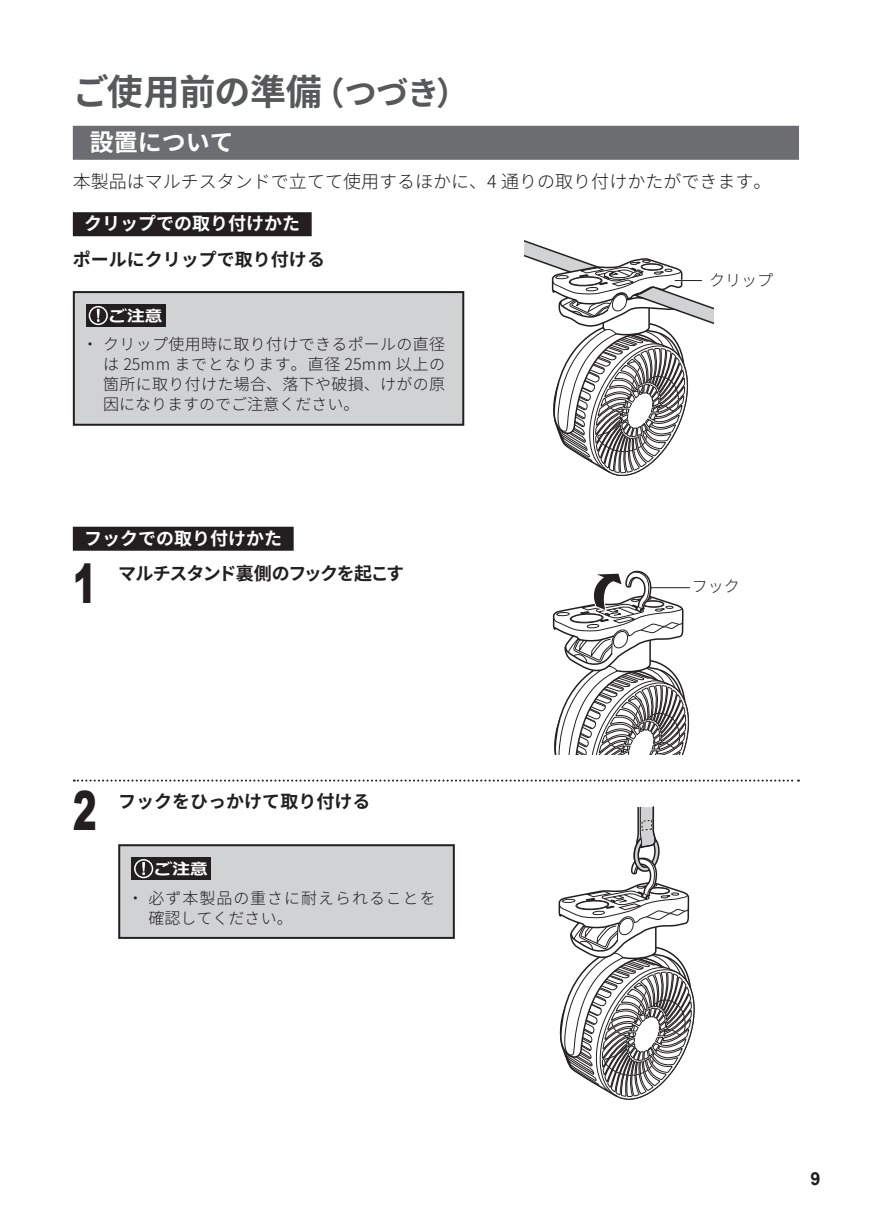
<style>
.page{position:relative;width:871px;height:1223px;background:#fff}
.page>*{position:absolute;margin:0;border:0;box-sizing:border-box;transform-origin:0 0}
.t1{font:900 54px "Arial";color:#231f20;scale:.67 1}
.t2{font:700 36px "Noto Sans CJ Kjp";letter-spacing:-.015em;color:#57585a}
.t3{font:700 24px "Noto Sans CJ Kjp";color:#fff}
.t4{font:300 18px "Noto Sans CJ Kjp";color:#231f20}
.t5{font:700 18px "Noto Sans CJ Kjp";color:#231f20}
.t6{font:700 18px "Noto Sans CJ Kjp";color:#fff}
.t7{font:700 18px "Noto Sans CJ Kjp";letter-spacing:-.075em;color:#231f20}
.t8{font:700 18px "Arial";color:#231f20}
.t9{font:300 16px/20px "Noto Sans CJ Kjp";letter-spacing:.02em;color:#231f20;text-align:justify}
.t10{font:300 16px/20px "Noto Sans CJ Kjp";letter-spacing:.06em;color:#231f20}
.t11{font:700 16px "Meiryo";color:#fff;scale:1.1 1}
.s1{font-size:32.4px}
</style>
<div class="page">
<div style="left:73px;top:212px;width:238px;height:24px;background:#231f20"></div>
<div style="left:73px;top:526px;width:220px;height:24px;background:#231f20"></div>
<svg style="left:74px;top:779px;width:724px;height:2px"></svg>
<div style="left:74px;top:292px;width:389px;height:133px;background:#d1d2d4"></div>
<div style="left:86px;top:304px;width:80px;height:23px;background:#231f20"></div>
<div style="left:89px;top:306px;width:19px;height:19px;border:2px solid #fff;border-radius:50%"></div>
<svg style="left:97px;top:309px;width:3px;height:13px"></svg>
<div style="left:73px;top:291px;width:391px;height:135px;border:2px solid #231f20"></div>
<div style="left:119px;top:845px;width:335px;height:92px;background:#d1d2d4"></div>
<div style="left:131px;top:857px;width:80px;height:23px;background:#231f20"></div>
<div style="left:134px;top:859px;width:19px;height:19px;border:2px solid #fff;border-radius:50%"></div>
<svg style="left:142px;top:862px;width:3px;height:12px"></svg>
<div style="left:118px;top:844px;width:337px;height:94px;border:2px solid #231f20"></div>
<svg style="left:524px;top:240px;width:189px;height:237px"></svg>
<svg style="left:552px;top:570px;width:138px;height:185px"></svg>
<svg style="left:558px;top:806px;width:137px;height:294px"></svg>
<div style="left:73px;top:126px;width:725px;height:34px;background:#6c6d70"></div>
<h2 class="t2" style="left:73px;top:71px;width:397px">ご使用前の準備<span class="s1">（つづき）</span></h2>
<h3 class="t3" style="left:90px;top:129px;width:145px">設置について</h3>
<p class="t4" style="left:73px;top:171px;width:700px">本製品はマルチスタンドで立てて使用するほかに、4 通りの取り付けかたができます。</p>
<p class="t6" style="left:84px;top:214px;width:217px">クリップでの取り付けかた</p>
<p class="t5" style="left:73px;top:249px;width:254px">ポールにクリップで取り付ける</p>
<p class="t11" style="left:110px;top:305px;width:50px">ご注意</p>
<p class="t9" style="left:103px;top:335px;width:343px;text-indent:-21px">・ クリップ使用時に取り付けできるポールの直径は 25mm までとなります。直径 25mm 以上の箇所に取り付けた場合、落下や破損、けがの原因になりますのでご注意ください。</p>
<p class="t6" style="left:84px;top:528px;width:199px">フックでの取り付けかた</p>
<h1 class="t1" style="left:73px;top:544px;width:37px">1</h1>
<p class="t7" style="left:118px;top:563px;width:287px">マルチスタンド裏側のフックを起こす</p>
<h1 class="t1" style="left:73px;top:771px;width:37px">2</h1>
<p class="t5" style="left:118px;top:791px;width:253px">フックをひっかけて取り付ける</p>
<p class="t11" style="left:155px;top:857px;width:50px">ご注意</p>
<p class="t10" style="left:148px;top:888px;width:289px;text-indent:-21px">・ 必ず本製品の重さに耐えられることを確認してください。</p>
<p class="t9" style="left:709px;top:270px;width:65px">クリップ</p>
<p class="t9" style="left:691px;top:576px;width:49px">フック</p>
<p class="t8" style="left:810px;top:1166px;width:12px">9</p>
</div>
